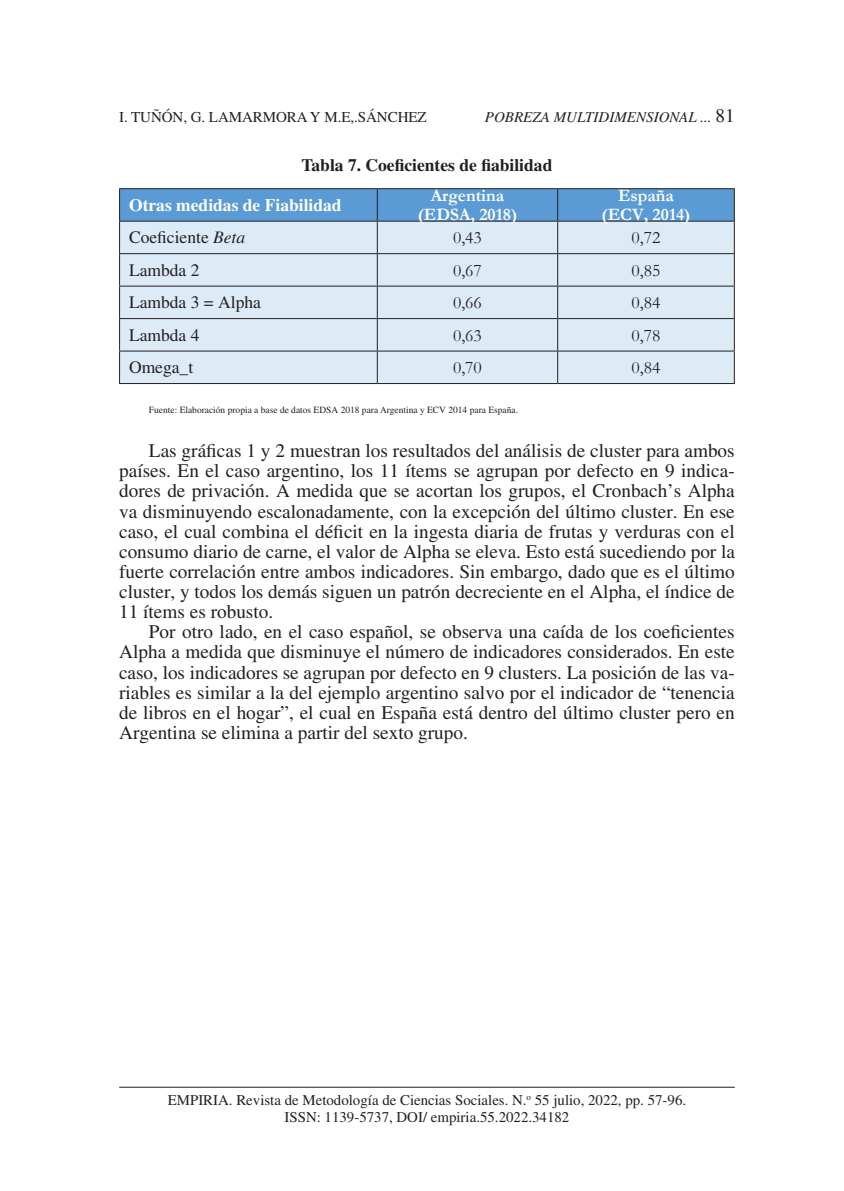
<style>
.page{position:relative;width:844px;height:1191px;background:#fff}
.page>*{position:absolute;margin:0;border:0;box-sizing:border-box;transform-origin:0 0}
.t1{font:19.25px/20.1px "Times LT Std";color:#231f20;text-align:justify}
.t2{font:17.68px "Garamond";color:#231f20}
.t3{font:17.5px "Times LT Std";color:#231f20}
.t4{font:700 17.5px/18.6px "Garamond";color:#fff;text-align:center}
.t5{font:700 17.5px "Times LT Std";color:#231f20}
.t6{font:700 17.5px "Times LT Std";color:#fff}
.t7{font:15.05px "Times LT Std";letter-spacing:-.005em;color:#231f20}
.t8{font:italic 15.05px "Times LT Std";color:#231f20}
.t9{font:14.88px/16.6px "Times LT Std";color:#231f20;text-align:center}
.t10{font:9.45px "Times LT Std";color:#231f20}
.s1{font-style:normal;font-size:19.25px}
.s2{font-style:italic}
</style>
<div class="page">
<hr style="left:119px;top:1087px;width:615px;height:1px;background:#231f20">
<div style="left:120px;top:189px;width:613px;height:32px;background:#5b9bd5"></div>
<div style="left:120px;top:222px;width:613px;height:161px;background:#ddebf7"></div>
<hr style="left:119px;top:188px;width:258px;height:1px;background:#231f20">
<hr style="left:377px;top:188px;width:180px;height:1px;background:#231f20">
<hr style="left:557px;top:188px;width:177px;height:1px;background:#231f20">
<hr style="left:119px;top:221px;width:258px;height:1px;background:#231f20">
<hr style="left:377px;top:221px;width:180px;height:1px;background:#231f20">
<hr style="left:557px;top:221px;width:177px;height:1px;background:#231f20">
<hr style="left:119px;top:253px;width:258px;height:1px;background:#231f20">
<hr style="left:377px;top:253px;width:180px;height:1px;background:#231f20">
<hr style="left:557px;top:253px;width:177px;height:1px;background:#231f20">
<hr style="left:119px;top:286px;width:258px;height:1px;background:#231f20">
<hr style="left:377px;top:286px;width:180px;height:1px;background:#231f20">
<hr style="left:557px;top:286px;width:177px;height:1px;background:#231f20">
<hr style="left:119px;top:318px;width:258px;height:1px;background:#231f20">
<hr style="left:377px;top:318px;width:180px;height:1px;background:#231f20">
<hr style="left:557px;top:318px;width:177px;height:1px;background:#231f20">
<hr style="left:119px;top:351px;width:258px;height:1px;background:#231f20">
<hr style="left:377px;top:351px;width:180px;height:1px;background:#231f20">
<hr style="left:557px;top:351px;width:177px;height:1px;background:#231f20">
<hr style="left:119px;top:383px;width:258px;height:1px;background:#231f20">
<hr style="left:377px;top:383px;width:180px;height:1px;background:#231f20">
<hr style="left:557px;top:383px;width:177px;height:1px;background:#231f20">
<hr style="left:119px;top:189px;width:1px;height:32px;background:#231f20">
<hr style="left:119px;top:222px;width:1px;height:31px;background:#231f20">
<hr style="left:119px;top:254px;width:1px;height:32px;background:#231f20">
<hr style="left:119px;top:286px;width:1px;height:32px;background:#231f20">
<hr style="left:119px;top:319px;width:1px;height:32px;background:#231f20">
<hr style="left:119px;top:351px;width:1px;height:32px;background:#231f20">
<hr style="left:377px;top:189px;width:1px;height:32px;background:#231f20">
<hr style="left:557px;top:189px;width:1px;height:32px;background:#231f20">
<hr style="left:733px;top:189px;width:1px;height:32px;background:#231f20">
<hr style="left:377px;top:222px;width:1px;height:31px;background:#231f20">
<hr style="left:557px;top:222px;width:1px;height:31px;background:#231f20">
<hr style="left:733px;top:222px;width:1px;height:31px;background:#231f20">
<hr style="left:377px;top:254px;width:1px;height:32px;background:#231f20">
<hr style="left:557px;top:254px;width:1px;height:32px;background:#231f20">
<hr style="left:733px;top:254px;width:1px;height:32px;background:#231f20">
<hr style="left:377px;top:286px;width:1px;height:32px;background:#231f20">
<hr style="left:557px;top:286px;width:1px;height:32px;background:#231f20">
<hr style="left:733px;top:286px;width:1px;height:32px;background:#231f20">
<hr style="left:377px;top:319px;width:1px;height:32px;background:#231f20">
<hr style="left:557px;top:319px;width:1px;height:32px;background:#231f20">
<hr style="left:733px;top:319px;width:1px;height:32px;background:#231f20">
<hr style="left:377px;top:351px;width:1px;height:32px;background:#231f20">
<hr style="left:557px;top:351px;width:1px;height:32px;background:#231f20">
<hr style="left:733px;top:351px;width:1px;height:32px;background:#231f20">
<p class="t7" style="left:119px;top:109px;width:309px">I. TUÑÓN, G. LAMARMORA Y M.E,.SÁNCHEZ</p>
<p class="t8" style="left:484px;top:109px;width:251px">POBREZA MULTIDIMENSIONAL ... <span class="s1">81</span></p>
<p class="t5" style="left:301px;top:154px;width:252px">Tabla 7. Coeficientes de fiabilidad</p>
<p class="t6" style="left:129px;top:194px;width:214px">Otras medidas de Fiabilidad</p>
<p class="t4" style="left:417px;top:187px;width:101px">Argentina (EDSA, 2018)</p>
<p class="t4" style="left:601px;top:187px;width:90px">España (ECV, 2014)</p>
<p class="t3" style="left:129px;top:228px;width:118px">Coeficiente <span class="s2">Beta</span></p>
<p class="t2" style="left:453px;top:226px;width:30px">0,43</p>
<p class="t2" style="left:631px;top:226px;width:30px">0,72</p>
<p class="t3" style="left:129px;top:260px;width:72px">Lambda 2</p>
<p class="t2" style="left:453px;top:258px;width:30px">0,67</p>
<p class="t2" style="left:631px;top:258px;width:30px">0,85</p>
<p class="t3" style="left:129px;top:293px;width:133px">Lambda 3 = Alpha</p>
<p class="t2" style="left:453px;top:291px;width:30px">0,66</p>
<p class="t2" style="left:631px;top:291px;width:30px">0,84</p>
<p class="t3" style="left:129px;top:325px;width:72px">Lambda 4</p>
<p class="t2" style="left:453px;top:323px;width:30px">0,63</p>
<p class="t2" style="left:631px;top:323px;width:30px">0,78</p>
<p class="t3" style="left:129px;top:357px;width:66px">Omega_t</p>
<p class="t2" style="left:453px;top:356px;width:30px">0,70</p>
<p class="t2" style="left:631px;top:356px;width:30px">0,84</p>
<p class="t10" style="left:149px;top:405px;width:370px">Fuente: Elaboración propia a base de datos EDSA 2018 para Argentina y ECV 2014 para España.</p>
<p class="t1" style="left:119px;top:440px;width:617px;text-indent:30px">Las gráficas 1 y 2 muestran los resultados del análisis de cluster para ambos países. En el caso argentino, los 11 ítems se agrupan por defecto en 9 indica&shy;dores de privación. A medida que se acortan los grupos, el Cronbach’s Alpha va disminuyendo escalonadamente, con la excepción del último cluster. En ese caso, el cual combina el déficit en la ingesta diaria de frutas y verduras con el consumo diario de carne, el valor de Alpha se eleva. Esto está sucediendo por la fuerte correlación entre ambos indicadores. Sin embargo, dado que es el último cluster, y todos los demás siguen un patrón decreciente en el Alpha, el índice de 11 ítems es robusto.</p>
<p class="t1" style="left:119px;top:621px;width:617px;text-indent:30px">Por otro lado, en el caso español, se observa una caída de los coeficientes Alpha a medida que disminuye el número de indicadores considerados. En este caso, los indicadores se agrupan por defecto en 9 clusters. La posición de las va&shy;riables es similar a la del ejemplo argentino salvo por el indicador de “tenencia de libros en el hogar”, el cual en España está dentro del último cluster pero en Argentina se elimina a partir del sexto grupo.</p>
<p class="t9" style="left:168px;top:1091px;width:520px">EMPIRIA. Revista de Metodología de Ciencias Sociales. N.<sup>o</sup> 55 julio, 2022, pp. 57-96.<br>ISSN: 1139-5737, DOI/ empiria.55.2022.34182</p>
</div>
